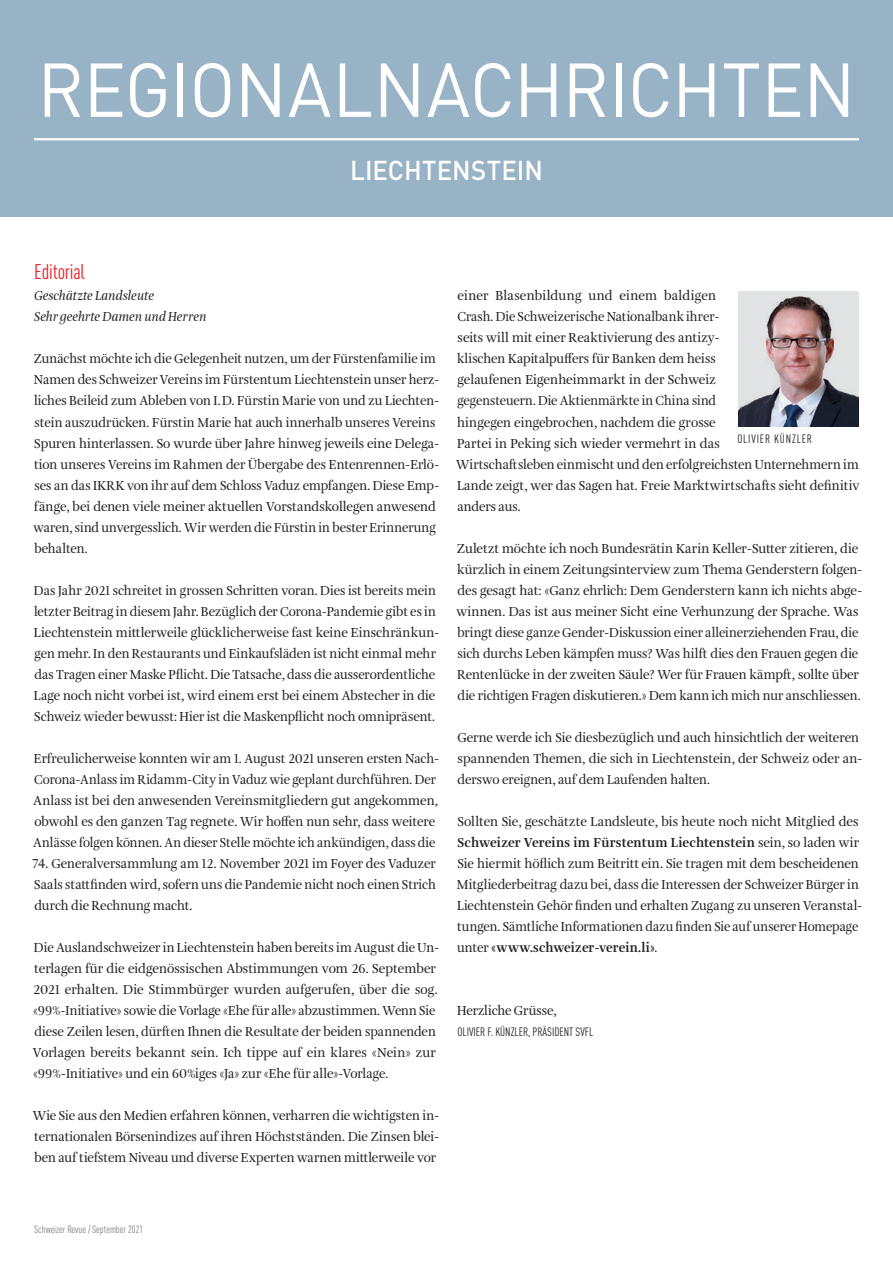
<style>
.page{position:relative;width:893px;height:1263px;background:#fff}
.page>*{position:absolute;margin:0;border:0;box-sizing:border-box;transform-origin:0 0}
.t1{font:75px "DINOT";letter-spacing:-.01em;color:#fff;scale:.95 1}
.t2{font:500 27px "DINOT";letter-spacing:.01em;color:#fff;scale:.95 1}
.t3{font:condensed 21px "DINOT";letter-spacing:-.01em;color:#ee1d23}
.t4{font:13.5px/21px "Amalia Pro";color:#231f20;scale:.95 1}
.t5{font:13.5px/21px "Amalia Pro";color:#231f20}
.t6{font:13.5px/21px "Amalia Pro";color:#231f20;scale:.94 1}
.t7{font:13.5px/21px "Amalia Pro";color:#231f20;scale:.96 1}
.t8{font:italic 13.5px/21px "Amalia Pro";letter-spacing:.005em;color:#231f20;scale:.95 1}
.t9{font:condensed 12px "DINOT";color:#231f20}
.t10{font:condensed 12px "DINOT";letter-spacing:.07em;color:#231f20}
.t11{font:condensed 10.5px "DINOT";color:#808285}
.s1{font-weight:700}
</style>
<div class="page">
<div style="left:0;top:0;width:893px;height:216px;background:#99b3c6"></div>
<img style="left:738px;top:291px;width:121px;height:135px">
<hr style="left:34px;top:138px;width:825px;height:2px;background:#fff">
<h1 class="t1" style="left:37px;top:43px;width:863px">REGIONALNACHRICHTEN</h1>
<h2 class="t2" style="left:350px;top:153px;width:205px">LIECHTENSTEIN</h2>
<h3 class="t3" style="left:34px;top:260px;width:52px">Editorial</h3>
<p class="t8" style="left:34px;top:286px;width:183px">Geschätzte Landsleute<br>Sehr geehrte Damen und Herren</p>
<p class="t6" style="left:33px;top:349px;width:433px">Zunächst möchte ich die Gelegenheit nutzen, um der Fürstenfamilie im Namen des Schweizer Vereins im Fürstentum Liechtenstein unser herz&shy;liches Beileid zum Ableben von I.D. Fürstin Marie von und zu Liechten&shy;stein auszudrücken. Fürstin Marie hat auch innerhalb unseres Vereins Spuren hinterlassen. So wurde über Jahre hinweg jeweils eine Delega&shy;tion unseres Vereins im Rahmen der Übergabe des Entenrennen-Erlö&shy;ses an das IKRK von ihr auf dem Schloss Vaduz empfangen. Diese Emp&shy;fänge, bei denen viele meiner aktuellen Vorstandskollegen anwesend waren, sind unvergesslich. Wir werden die Fürstin in bester Erinnerung behalten.</p>
<p class="t4" style="left:34px;top:580px;width:428px">Das Jahr 2021 schreitet in grossen Schritten voran. Dies ist bereits mein letzter Beitrag in diesem Jahr. Bezüglich der Corona-Pandemie gibt es in Liechtenstein mittlerweile glücklicherweise fast keine Einschränkun&shy;gen mehr. In den Restaurants und Einkaufsläden ist nicht einmal mehr das Tragen einer Maske Pflicht. Die Tatsache, dass die ausserordentliche Lage noch nicht vorbei ist, wird einem erst bei einem Abstecher in die Schweiz wieder bewusst: Hier ist die Maskenpflicht noch omnipräsent.</p>
<p class="t4" style="left:33px;top:748px;width:429px">Erfreulicherweise konnten wir am 1. August 2021 unseren ersten Nach-Corona-Anlass im Ridamm-City in Vaduz wie geplant durchführen. Der Anlass ist bei den anwesenden Vereinsmitgliedern gut angekommen, obwohl es den ganzen Tag regnete. Wir hoffen nun sehr, dass weitere Anlässe folgen können. An dieser Stelle möchte ich ankündigen, dass die</p>
<p class="t4" style="left:32px;top:853px;width:426px;text-align:justify">74. Generalversammlung am 12. November 2021 im Foyer des Vaduzer Saals stattfinden wird, sofern uns die Pandemie nicht noch einen Strich durch die Rechnung macht.</p>
<p class="t4" style="left:33px;top:937px;width:429px">Die Auslandschweizer in Liechtenstein haben bereits im August die Un&shy;terlagen für die eidgenössischen Abstimmungen vom 26. September 2021 erhalten. Die Stimmbürger wurden aufgerufen, über die sog. «99%-Initiative» sowie die Vorlage «Ehe für alle» abzustimmen. Wenn Sie diese Zeilen lesen, dürften Ihnen die Resultate der beiden spannenden Vorlagen bereits bekannt sein. Ich tippe auf ein klares «Nein» zur «99%-Initiative» und ein 60%iges «Ja» zur «Ehe für alle»-Vorlage.</p>
<p class="t4" style="left:33px;top:1105px;width:429px;text-align:justify">Wie Sie aus den Medien erfahren können, verharren die wichtigsten in&shy;ternationalen Börsenindizes auf ihren Höchstständen. Die Zinsen blei&shy;ben auf tiefstem Niveau und diverse Experten warnen mittlerweile vor</p>
<p class="t5" style="left:456px;top:286px;width:405px">einer Blasenbildung und einem baldigen<br>Crash. Die Schweizerische Nationalbank ihrer-<br>seits will mit einer Reaktivierung des antizy-<br>klischen Kapitalpuffers für Banken dem heiss<br>gelaufenen Eigenheimmarkt in der Schweiz<br>gegensteuern. Die Aktienmärkte in China sind<br>hingegen eingebrochen, nachdem die grosse<br>Partei in Peking sich wieder vermehrt in das<br>Wirtschaftsleben einmischt und den erfolgreichsten Unternehmern im Lande zeigt, wer das Sagen hat. Freie Marktwirtschafts sieht definitiv anders aus.</p>
<p class="t5" style="left:457px;top:538px;width:407px">Zuletzt möchte ich noch Bundesrätin Karin Keller-Sutter zitieren, die kürzlich in einem Zeitungsinterview zum Thema Genderstern folgen&shy;des gesagt hat: «Ganz ehrlich: Dem Genderstern kann ich nichts abge&shy;winnen. Das ist aus meiner Sicht eine Verhunzung der Sprache. Was bringt diese ganze Gender-Diskussion einer alleinerziehenden Frau, die sich durchs Leben kämpfen muss? Was hilft dies den Frauen gegen die Rentenlücke in der zweiten Säule? Wer für Frauen kämpft, sollte über die richtigen Fragen diskutieren.» Dem kann ich mich nur anschliessen.</p>
<p class="t7" style="left:457px;top:727px;width:424px">Gerne werde ich Sie diesbezüglich und auch hinsichtlich der weiteren spannenden Themen, die sich in Liechtenstein, der Schweiz oder an&shy;derswo ereignen, auf dem Laufenden halten.</p>
<p class="t5" style="left:457px;top:811px;width:407px">Sollten Sie, geschätzte Landsleute, bis heute noch nicht Mitglied des <span class="s1">Schweizer Vereins im Fürstentum Liechtenstein</span> sein, so laden wir Sie hiermit höflich zum Beitritt ein. Sie tragen mit dem bescheidenen Mitgliederbeitrag dazu bei, dass die Interessen der Schweizer Bürger in Liechtenstein Gehör finden und erhalten Zugang zu unseren Veranstal&shy;tungen. Sämtliche Informationen dazu finden Sie auf unserer Homepage unter <span class="s1">«www.schweizer-verein.li»</span>.</p>
<p class="t10" style="left:737px;top:432px;width:76px">OLIVIER KÜNZLER</p>
<p class="t4" style="left:457px;top:1000px;width:106px">Herzliche Grüsse,</p>
<p class="t9" style="left:458px;top:1024px;width:137px">OLIVIER F. KÜNZLER, PRÄSIDENT SVFL</p>
<p class="t11" style="left:34px;top:1223px;width:111px">Schweizer Revue / September 2021</p>
</div>
